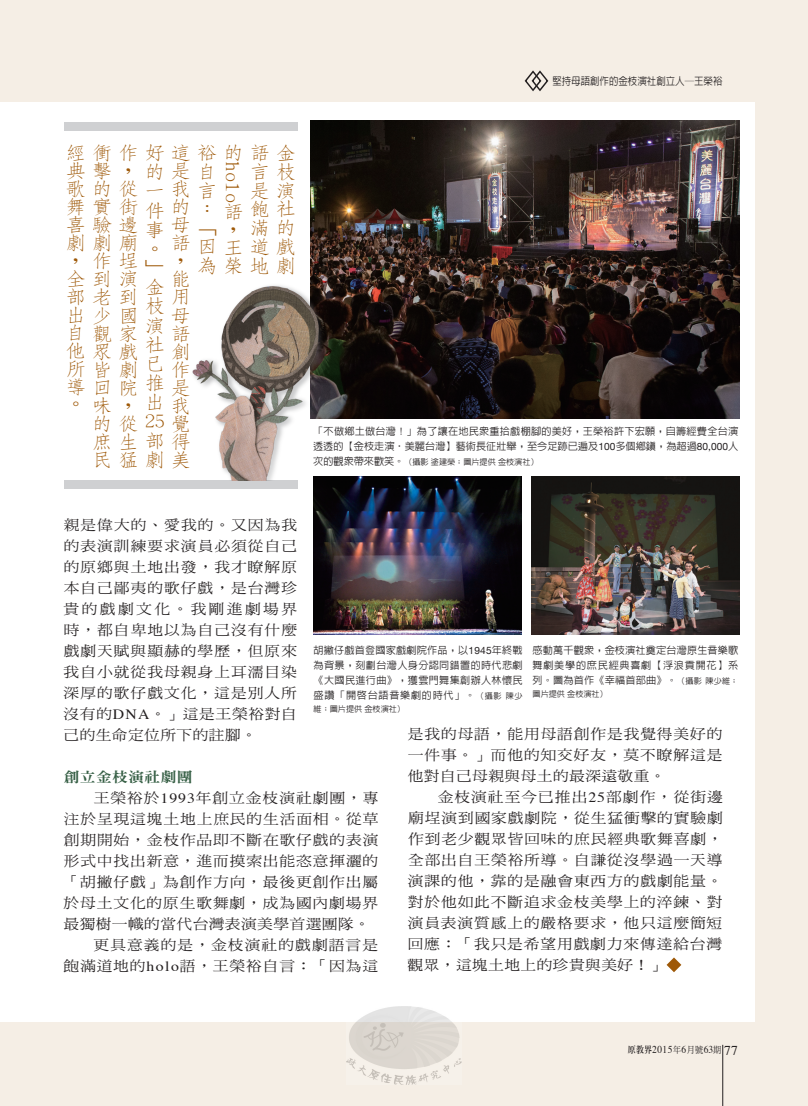
<style>
.page{position:relative;width:808px;height:1106px;background:#f5eee5}
.page>*{position:absolute;margin:0;border:0;box-sizing:border-box;transform-origin:0 0}
.t1{font:300 18.9px/18px "AR Fang Song B5 HK";color:#9e5807;scale:1.11 1}
.t2{font:14.1px/21px "DF Ming Std W5";letter-spacing:.055em;color:#231f20;text-align:justify;scale:1.11 1}
.t3{font:14.1px "DF Ming Std W5";letter-spacing:.025em;color:#231f20;scale:1.11 1}
.t4{font:14.1px "DF Ming Std W9";letter-spacing:.025em;color:#365f45;scale:1.11 1}
.t5{font:500 10.5px "AR Hei B5";color:#231f20;scale:.9 1}
.t6{font:10.5px "Times";letter-spacing:.05em;color:#231f20;scale:.9 1}
.t7{font:500 10.2px/15px "AR Hei B5";letter-spacing:.025em;color:#231f20;text-align:justify}
.t8{font:500 8.1px "AR Hei B5";color:#231f20}
.s1{font-family:"Helvetica Neue";font-weight:400}
.s2{font-size:10.2px}
.s3{font-family:"Times"}
.s4{font-size:8.1px}
.s5{font-family:"AR Ming B5";font-weight:800;font-size:9px}
.s6{font-family:"DF Ming Std W5";font-size:9px}
.s7{font-size:13.5px}
</style>
<div class="page">
<div style="left:0;top:102px;width:755px;height:920px;background:#fff"></div>
<hr style="left:722px;top:1044px;width:1px;height:62px;background:#231f20">
<svg style="left:524px;top:70px;width:25px;height:22px"></svg>
<svg style="left:666px;top:957px;width:15px;height:15px"></svg>
<div style="left:64px;top:480px;width:233px;height:9px;background:#cfd0d2"></div>
<div style="left:64px;top:122px;width:233px;height:9px;background:#cfd0d2"></div>
<img style="left:310px;top:120px;width:430px;height:298px">
<img style="left:531px;top:476px;width:208px;height:158px">
<img style="left:313px;top:476px;width:208px;height:158px">
<img style="left:192px;top:282px;width:138px;height:198px">
<img style="left:347px;top:1006px;width:114px;height:78px">
<p class="t5" style="left:552px;top:75px;width:190px">堅持母語創作的金枝演社創立人─王榮裕</p>
<h1 class="t1" style="left:66px;top:143px;width:208px;line-height:18.8px;text-align:right">經衝作好這裕的語金言枝<br>是演<br>飽社<br>滿的<br>王道戲<br>為榮地劇</h1>
<h1 class="t1" style="left:66px;top:162px;width:66px">典擊，歌的<br>舞實街喜驗邊劇劇廟，<br>全到<br>部老到出<br>自<br>他眾戲所皆<br>導回<br>。</h1>
<h1 class="t1" style="left:171px;top:162px;width:39px">是自</h1>
<h1 class="t1" style="left:118px;top:181px;width:89px">從一我言</h1>
<h1 class="t1" style="left:171px;top:198px;width:17px">的</h1>
<h1 class="t1" style="left:171px;top:216px;width:18px">母</h1>
<h1 class="t1" style="left:171px;top:234px;width:19px">語</h1>
<h1 class="t1" style="left:171px;top:252px;width:12px">，</h1>
<h1 class="t1" style="left:171px;top:270px;width:18px">能</h1>
<h1 class="t1" style="left:171px;top:288px;width:17px">用</h1>
<h1 class="t1" style="left:171px;top:306px;width:18px">母</h1>
<h1 class="t1" style="left:171px;top:324px;width:19px">語</h1>
<h1 class="t1" style="left:171px;top:342px;width:17px">創</h1>
<h1 class="t1" style="left:171px;top:360px;width:18px">作</h1>
<h1 class="t1" style="left:171px;top:378px;width:19px">是</h1>
<h1 class="t1" style="left:171px;top:396px;width:18px">我</h1>
<h1 class="t1" style="left:171px;top:415px;width:18px">覺</h1>
<h1 class="t1" style="left:92px;top:433px;width:90px">庶生部得</h1>
<h1 class="t1" style="left:92px;top:451px;width:89px">民猛劇美</h1>
<h1 class="t1" style="left:242px;top:161px;width:39px;rotate:90deg">holo</h1>
<h1 class="t1" style="left:197px;top:203px;width:42px;line-height:17.1px;text-indent:26px">語「，</h1>
<h1 class="t1" style="left:144px;top:153px;width:19px;line-height:38.2px">的件</h1>
<h1 class="t1" style="left:144px;top:220px;width:19px;line-height:19.2px">事。」金枝演社已推出</h1>
<h1 class="t1" style="left:197px;top:190px;width:17px;line-height:37.7px">：因</h1>
<h1 class="t1" style="left:92px;top:252px;width:42px">作埕</h1>
<h1 class="t1" style="left:92px;top:306px;width:42px">少國觀家</h1>
<h1 class="t1" style="left:118px;top:270px;width:18px">演</h1>
<h1 class="t1" style="left:118px;top:360px;width:18px">劇院</h1>
<h1 class="t1" style="left:118px;top:415px;width:19px">從</h1>
<h1 class="t1" style="left:92px;top:396px;width:36px">味，的</h1>
<h1 class="t1" style="left:145px;top:412px;width:19px">25</h1>
<p class="t7" style="left:313px;top:424px;width:427px">「不做鄉土做台灣！」為了讓在地民眾重拾戲棚腳的美好，王榮裕許下宏願，自籌經費全台演透透的【金枝走演‧美麗台灣】藝術長征壯舉，至今足跡已遍及<span class="s1">100</span>多個鄉鎮，為超過<span class="s1">80,000</span>人</p>
<p class="t8" style="left:313px;top:458px;width:227px"><span class="s2">次的觀眾帶來歡笑。</span>（攝影塗建榮；圖片提供金枝演社）</p>
<p class="t2" style="left:64px;top:513px;width:212px">親是偉大的、愛我的。又因為我的表演訓練要求演員必須從自己的原鄉與土地出發，我才瞭解原本自己鄙夷的歌仔戲，是台灣珍貴的戲劇文化。我剛進劇場界時，都自卑地以為自己沒有什麼戲劇天賦與顯赫的學歷，但原來我自小就從我母親身上耳濡目染深厚的歌仔戲文化，這是別人所沒有的<span class="s3">DNA</span>。」這是王榮裕對自己的生命定位所下的註腳。</p>
<p class="t4" style="left:64px;top:769px;width:117px">創立金枝演社劇團</p>
<p class="t2" style="left:94px;top:786px;width:258px">王榮裕於<span class="s3">1993</span>年創立金枝演社劇團，專</p>
<p class="t2" style="left:64px;top:807px;width:285px">注於呈現這塊土地上庶民的生活面相。從草</p>
<p class="t2" style="left:64px;top:828px;width:285px">創期開始，金枝作品即不斷在歌仔戲的表演</p>
<p class="t2" style="left:64px;top:849px;width:285px">形式中找出新意，進而摸索出能恣意揮灑的</p>
<p class="t2" style="left:64px;top:870px;width:285px">「胡撇仔戲」為創作方向，最後更創作出屬</p>
<p class="t2" style="left:64px;top:891px;width:285px">於母土文化的原生歌舞劇，成為國內劇場界</p>
<p class="t3" style="left:64px;top:916px;width:277px">最獨樹一幟的當代台灣表演美學首選團隊。</p>
<p class="t2" style="left:94px;top:933px;width:258px">更具意義的是，金枝演社的戲劇語言是</p>
<p class="t2" style="left:64px;top:954px;width:285px">飽滿道地的<span class="s3">holo</span>語，王榮裕自言：「因為這</p>
<p class="t7" style="left:314px;top:642px;width:211px">胡撇仔戲首登國家戲劇院作品，以<span class="s1">1945</span>年終戰為背景，刻劃台灣人身分認同錯置的時代悲劇《大國民進行曲》，獲雲門舞集創辦人林懷民盛讚「開啟台語音樂劇的時代」。<span class="s4">（攝影陳少</span></p>
<p class="t8" style="left:314px;top:704px;width:93px">維；圖片提供金枝演社）</p>
<p class="t7" style="left:532px;top:642px;width:207px">感動萬千觀眾，金枝演社奠定台灣原生音樂歌舞劇美學的庶民經典喜劇【浮浪貢開花】系列。圖為首作《幸福首部曲》。<span class="s4">（攝影陳少維；</span></p>
<p class="t8" style="left:533px;top:689px;width:77px">圖片提供金枝演社）</p>
<p class="t2" style="left:408px;top:723px;width:285px">是我的母語，能用母語創作是我覺得美好的一件事。」而他的知交好友，莫不瞭解這是他對自己母親與母土的最深遠敬重。</p>
<p class="t2" style="left:408px;top:786px;width:286px;text-indent:30px">金枝演社至今已推出<span class="s3">25</span>部劇作，從街邊廟埕演到國家戲劇院，從生猛衝擊的實驗劇作到老少觀眾皆回味的庶民經典歌舞喜劇，全部出自王榮裕所導。自謙從沒學過一天導演課的他，靠的是融會東西方的戲劇能量。對於他如此不斷追求金枝美學上的淬鍊、對演員表演質感上的嚴格要求，他只這麼簡短回應：「我只是希望用戲劇力來傳達給台灣觀眾，這塊土地上的珍貴與美好！」</p>
<p class="t6" style="left:628px;top:1039px;width:124px"><span class="s5">原教界</span>2015<span class="s6">年</span>6<span class="s6">月號</span>63<span class="s6">期</span> <span class="s7">77</span></p>
</div>
